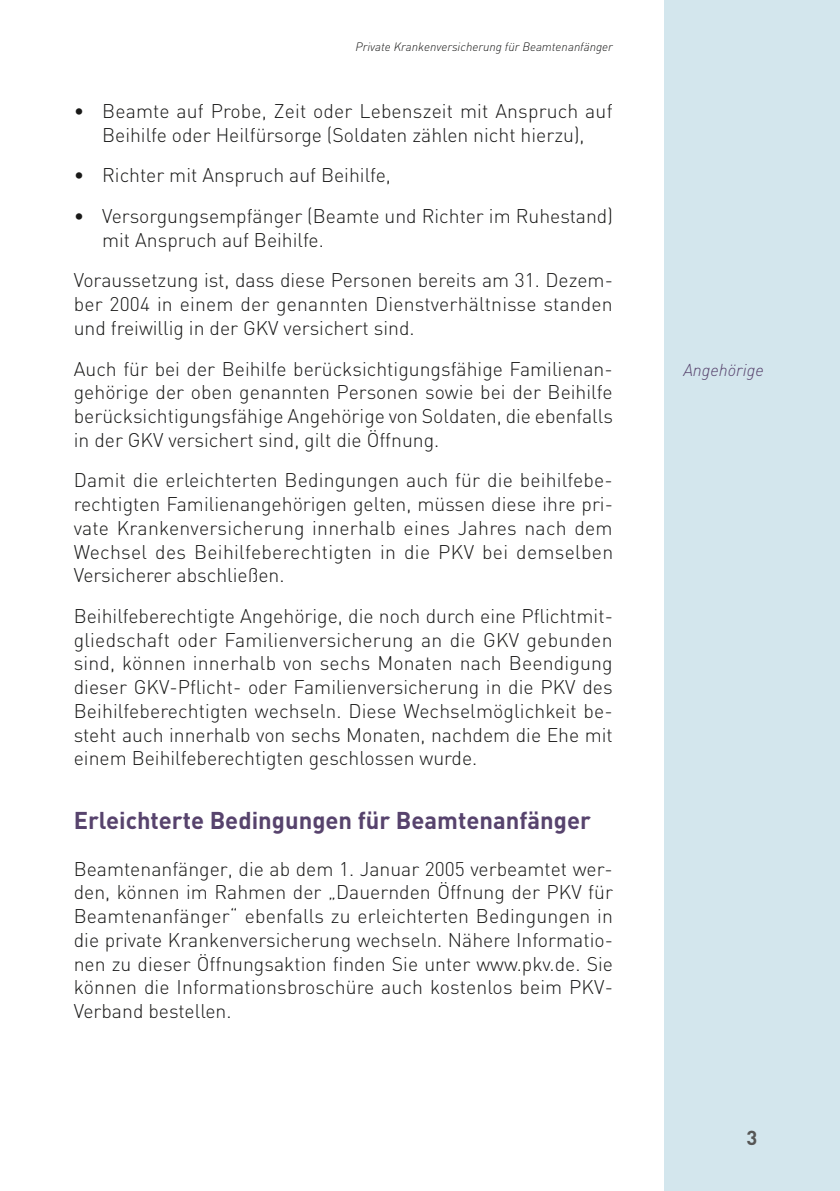
<style>
.page{position:relative;width:840px;height:1191px;background:#fff}
.page>*{position:absolute;margin:0;border:0;box-sizing:border-box;transform-origin:0 0}
.t1{font:700 24px "DIN";color:#57436d}
.t2{font:700 20px "DIN";color:#565655}
.t3{font:300 19.6px/23.6px "DIN";color:#191918;text-align:justify}
.t4{font:italic 300 17px "DIN";color:#57436d}
.t5{font:italic 300 12px "DIN";color:#191918}
</style>
<div class="page">
<div style="left:663px;top:0;width:176px;height:1191px;background:#d3e6ed"></div>
<p class="t5" style="left:355px;top:39px;width:259px">Private Krankenversicherung für Beamtenanfänger</p>
<p class="t3" style="left:74px;top:99px;width:540px;text-align:center">• Beamte auf Probe, Zeit oder Lebenszeit mit Anspruch auf<br>Beihilfe oder Heilfürsorge (Soldaten zählen nicht hierzu),</p>
<p class="t3" style="left:74px;top:163px;width:318px">• Richter mit Anspruch auf Beihilfe,</p>
<p class="t3" style="left:102px;top:204px;width:512px;text-indent:-28px">• Versorgungsempfänger (Beamte und Richter im Ruhestand) mit Anspruch auf Beihilfe.</p>
<p class="t3" style="left:74px;top:268px;width:540px">Voraussetzung ist, dass diese Personen bereits am 31. Dezem&shy;ber 2004 in einem der genannten Dienstverhältnisse standen und freiwillig in der GKV versichert sind.</p>
<p class="t3" style="left:74px;top:356px;width:540px">Auch für bei der Beihilfe berücksichtigungsfähige Familienan&shy;gehörige der oben genannten Personen sowie bei der Beihilfe berücksichtigungsfähige Angehörige von Soldaten, die ebenfalls in der GKV versichert sind, gilt die Öffnung.</p>
<p class="t3" style="left:74px;top:468px;width:540px">Damit die erleichterten Bedingungen auch für die beihilfebe&shy;rechtigten Familienangehörigen gelten, müssen diese ihre pri&shy;vate Krankenversicherung innerhalb eines Jahres nach dem Wechsel des Beihilfeberechtigten in die PKV bei demselben Versicherer abschließen.</p>
<p class="t3" style="left:74px;top:604px;width:540px">Beihilfeberechtigte Angehörige, die noch durch eine Pflichtmit&shy;gliedschaft oder Familienversicherung an die GKV gebunden sind, können innerhalb von sechs Monaten nach Beendigung dieser GKV-Pflicht- oder Familienversicherung in die PKV des Beihilfeberechtigten wechseln. Diese Wechselmöglichkeit be&shy;steht auch innerhalb von sechs Monaten, nachdem die Ehe mit einem Beihilfeberechtigten geschlossen wurde.</p>
<p class="t1" style="left:74px;top:805px;width:518px">Erleichterte Bedingungen für Beamtenanfänger</p>
<p class="t3" style="left:74px;top:856px;width:540px">Beamtenanfänger, die ab dem 1. Januar 2005 verbeamtet wer&shy;den, können im Rahmen der „Dauernden Öffnung der PKV für Beamtenanfänger“ ebenfalls zu erleichterten Bedingungen in die private Krankenversicherung wechseln. Nähere Informatio&shy;nen zu dieser Öffnungsaktion finden Sie unter www.pkv.de. Sie können die Informationsbroschüre auch kostenlos beim PKV-Verband bestellen.</p>
<p class="t4" style="left:683px;top:359px;width:82px">Angehörige</p>
<p class="t2" style="left:746px;top:1124px;width:12px">3</p>
</div>
